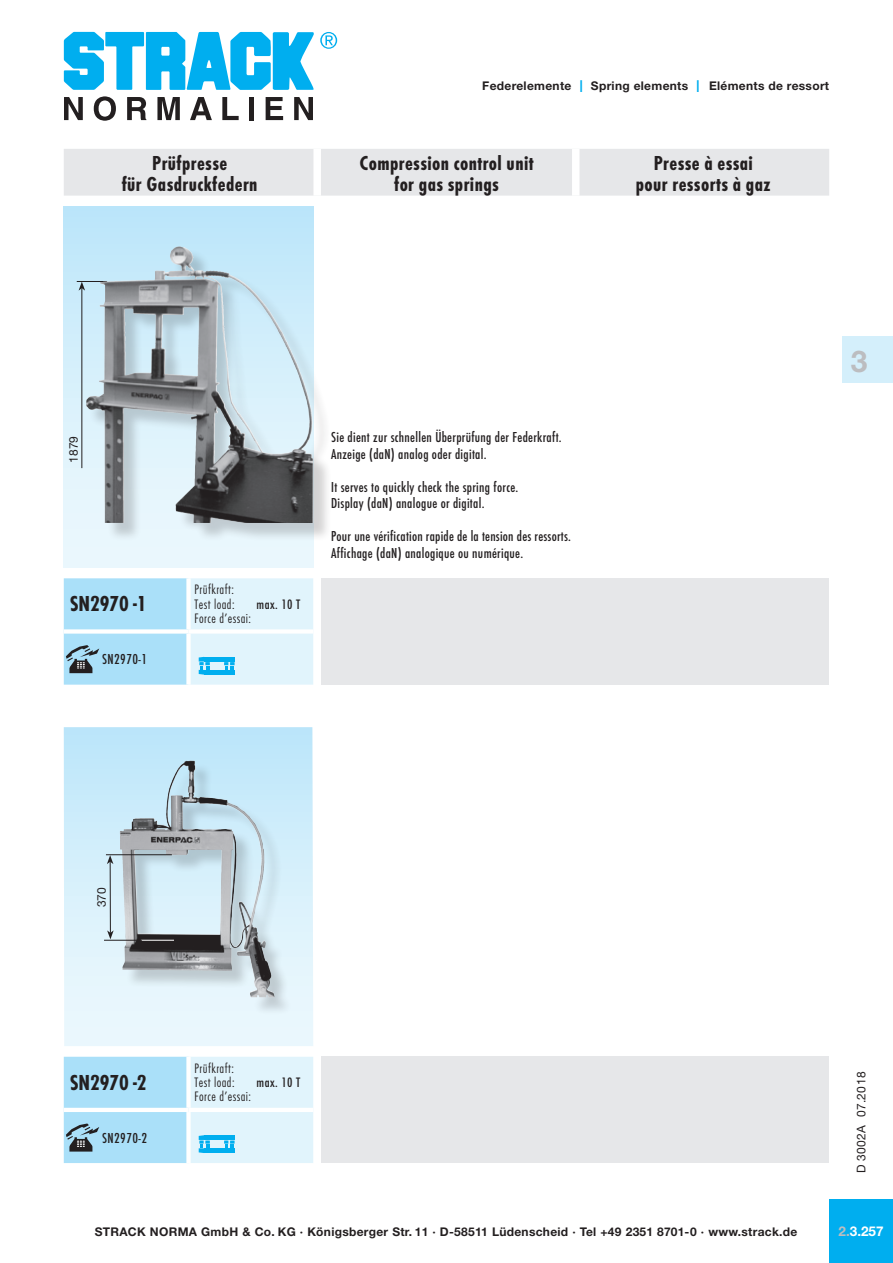
<style>
.page{position:relative;width:893px;height:1263px;background:#fff}
.page>*{position:absolute;margin:0;border:0;box-sizing:border-box;transform-origin:0 0}
.t1{font:700 30px "Helvetica Neue LT Std";color:#bcbdc0}
.t2{font:22.5px "Futura T Bol Con";color:#231f20}
.t3{font:21px/21px "Futura T Bol Con";letter-spacing:.02em;color:#231f20;text-align:center}
.áTabFu__10_12_FutLig{font:15px "Futura T Med Con";letter-spacing:.02em;color:#231f20}
.Grndschr__10_12_FutL{font:15px "Futura T Med Con";letter-spacing:.03em;color:#231f20}
.áTabFu__10_12_FutLig-2{font:14.25px "Futura T Lig Con";letter-spacing:.03em;color:#231f20}
.áTabFu__10_12_FutLig-3{font:14.25px "Futura T Med Con";letter-spacing:.03em;color:#231f20}
.t4{font:700 13.5px "Helvetica Neue LT Std";color:#fff}
.t5{font:700 12px "Helvetica Neue LT Std";letter-spacing:.025em;color:#231f20}
.t6{font:12px "Helvetica Neue LT Std";letter-spacing:.03em;color:#231f20}
.s1{font-weight:400;font-size:16.5px;color:#00aeef}
.s2{color:#bcbdc0}
</style>
<div class="page">
<svg style="left:64px;top:97px;width:19px;height:23px"></svg>
<svg style="left:94px;top:96px;width:22px;height:25px"></svg>
<svg style="left:127px;top:97px;width:19px;height:23px"></svg>
<svg style="left:157px;top:97px;width:23px;height:23px"></svg>
<svg style="left:190px;top:97px;width:22px;height:23px"></svg>
<svg style="left:222px;top:97px;width:17px;height:23px"></svg>
<div style="left:249px;top:97px;width:5px;height:23px;background:#231f20"></div>
<svg style="left:266px;top:97px;width:17px;height:23px"></svg>
<svg style="left:294px;top:97px;width:19px;height:23px"></svg>
<svg style="left:64px;top:32px;width:273px;height:58px"></svg>
<div style="left:842px;top:336px;width:51px;height:47px;background:#d4effb"></div>
<div style="left:829px;top:1199px;width:64px;height:64px;background:#00aeef"></div>
<div style="left:64px;top:149px;width:765px;height:47px;background:#e6e7e9"></div>
<div style="left:313px;top:149px;width:8px;height:47px;background:#fff"></div>
<div style="left:572px;top:149px;width:7px;height:47px;background:#fff"></div>
<div style="left:64px;top:206px;width:249px;height:362px;background:linear-gradient(to bottom,#bde6fa,#f0f9fd)"></div>
<svg style="left:64px;top:727px;width:249px;height:319px;background:#d5effb"></svg>
<hr style="left:77px;top:281px;width:30px;height:1px;background:#231f20">
<hr style="left:82px;top:288px;width:1px;height:180px;background:#231f20">
<svg style="left:79px;top:282px;width:6px;height:9px"></svg>
<svg style="left:64px;top:578px;width:249px;height:107px;background:#c3e7f7"></svg>
<svg style="left:64px;top:1057px;width:249px;height:106px;background:#c2e7f7"></svg>
<div style="left:322px;top:578px;width:507px;height:107px;background:#e6e7e9"></div>
<div style="left:322px;top:1057px;width:507px;height:106px;background:#e6e7e9"></div>
<div style="left:89px;top:249px;width:243px;height:292px;background:#231f20;opacity:.2"></div>
<img style="left:86px;top:246px;width:96px;height:277px">
<div style="left:122px;top:763px;width:171px;height:253px;background:#231f20;opacity:.2"></div>
<img style="left:120px;top:761px;width:70px;height:136px">
<hr style="left:106px;top:854px;width:66px;height:1px;background:#231f20">
<hr style="left:141px;top:940px;width:33px;height:1px;background:#fff">
<hr style="left:110px;top:862px;width:1px;height:71px;background:#231f20">
<svg style="left:107px;top:855px;width:6px;height:9px"></svg>
<svg style="left:107px;top:930px;width:7px;height:9px"></svg>
<hr style="left:104px;top:940px;width:38px;height:1px;background:#231f20">
<p class="t5" style="left:482px;top:78px;width:348px">Federelemente <span class="s1">I</span> Spring elements <span class="s1">I</span> Eléments de ressort</p>
<p class="t3" style="left:122px;top:152px;width:137px">Prüfpresse<br>für Gasdruckfedern</p>
<p class="t3" style="left:359px;top:152px;width:176px">Compression control unit for gas springs</p>
<p class="t3" style="left:636px;top:152px;width:136px">Presse à essai pour ressorts à gaz</p>
<p class="t6" style="left:66px;top:463px;width:28px;rotate:-90deg">1879</p>
<p class="áTabFu__10_12_FutLig" style="left:331px;top:429px;width:232px">Sie dient zur schnellen Überprüfung der Federkraft.</p>
<p class="áTabFu__10_12_FutLig" style="left:331px;top:446px;width:157px">Anzeige (daN) analog oder digital.</p>
<p class="áTabFu__10_12_FutLig" style="left:331px;top:479px;width:189px">It serves to quickly check the spring force.</p>
<p class="áTabFu__10_12_FutLig" style="left:331px;top:495px;width:155px">Display (daN) analogue or digital.</p>
<p class="áTabFu__10_12_FutLig" style="left:331px;top:528px;width:241px">Pour une vérification rapide de la tension des ressorts.</p>
<p class="áTabFu__10_12_FutLig" style="left:331px;top:545px;width:194px">Affichage (daN) analogique ou numérique.</p>
<p class="t2" style="left:70px;top:591px;width:78px">SN2970 -1</p>
<p class="Grndschr__10_12_FutL" style="left:102px;top:651px;width:47px">SN2970-1</p>
<p class="áTabFu__10_12_FutLig-2" style="left:195px;top:582px;width:41px">Prüfkraft:</p>
<p class="áTabFu__10_12_FutLig-2" style="left:195px;top:596px;width:42px">Test load:</p>
<p class="áTabFu__10_12_FutLig-3" style="left:257px;top:596px;width:45px">max. 10 T</p>
<p class="áTabFu__10_12_FutLig-2" style="left:195px;top:610px;width:58px">Force d’essai:</p>
<h1 class="t1" style="left:851px;top:343px;width:18px">3</h1>
<p class="t6" style="left:95px;top:907px;width:22px;rotate:-90deg">370</p>
<p class="t2" style="left:70px;top:1069px;width:78px">SN2970 -2</p>
<p class="Grndschr__10_12_FutL" style="left:102px;top:1129px;width:47px">SN2970-2</p>
<p class="áTabFu__10_12_FutLig-2" style="left:195px;top:1060px;width:41px">Prüfkraft:</p>
<p class="áTabFu__10_12_FutLig-2" style="left:195px;top:1075px;width:42px">Test load:</p>
<p class="áTabFu__10_12_FutLig-3" style="left:257px;top:1074px;width:45px">max. 10 T</p>
<p class="áTabFu__10_12_FutLig-2" style="left:195px;top:1089px;width:58px">Force d’essai:</p>
<p class="t6" style="left:854px;top:1173px;width:103px;rotate:-90deg">D 3002A 07.2018</p>
<p class="t5" style="left:95px;top:1224px;width:704px">STRACK NORMA GmbH &amp; Co. KG · Königsberger Str. 11 · D-58511 Lüdenscheid · Tel +49 2351 8701-0 · www.strack.de</p>
<p class="t4" style="left:839px;top:1222px;width:47px"><span class="s2">2.</span>3.257</p>
</div>
